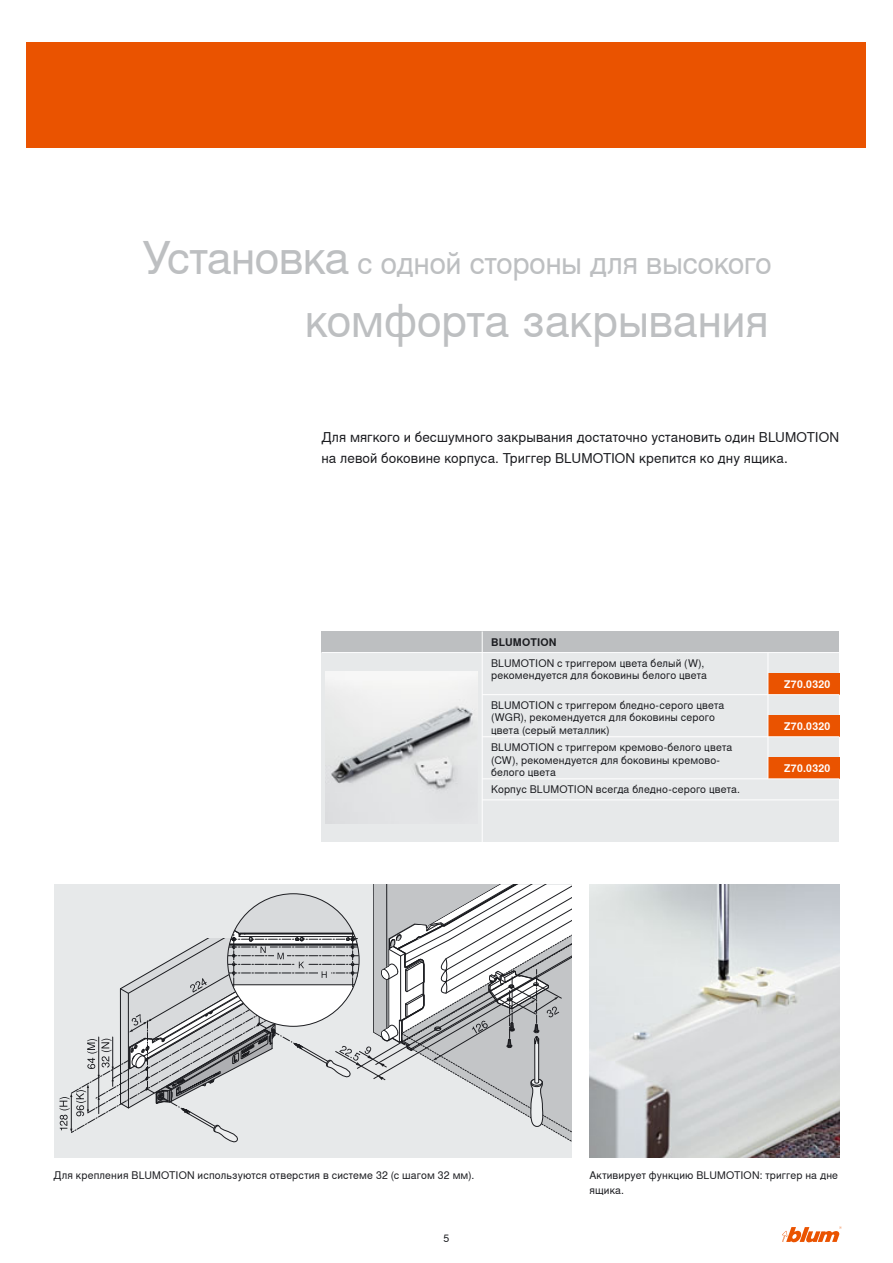
<style>
.page{position:relative;width:893px;height:1263px;background:#fff}
.page>*{position:absolute;margin:0;border:0;box-sizing:border-box;transform-origin:0 0}
.t1{font:45px "Nimbus Sans Global";letter-spacing:-.015em;color:#bdbfc1}
.t2{font:30px "Nimbus Sans Global";letter-spacing:-.02em;color:#bdbfc1}
.t3{font:13.5px/21px "Nimbus Sans Global";letter-spacing:.005em;color:#1b1c20}
.t4{font:10.5px/12.6px "Nimbus Sans Global";letter-spacing:.015em;color:#1b1c20}
.t5{font:700 10.5px "Nimbus Sans Global";letter-spacing:.03em;color:#fff}
.t6{font:700 10.5px "Nimbus Sans Global";letter-spacing:.02em;color:#1b1c20}
.s1{font-size:45px}
</style>
<div class="page">
<div style="left:27px;top:42px;width:839px;height:105px;background:#ea5300"></div>
<div style="left:321px;top:652px;width:518px;height:190px;background:#e7e9ea"></div>
<div style="left:321px;top:631px;width:518px;height:21px;background:#bdbfc1"></div>
<div style="left:768px;top:674px;width:71px;height:21px;background:#ea5300"></div>
<div style="left:768px;top:716px;width:71px;height:21px;background:#ea5300"></div>
<div style="left:768px;top:758px;width:71px;height:21px;background:#ea5300"></div>
<div style="left:54px;top:884px;width:517px;height:274px;background:#e7e9ea"></div>
<svg style="left:782px;top:1226px;width:60px;height:16px"></svg>
<img style="left:326px;top:671px;width:152px;height:152px">
<img style="left:589px;top:884px;width:250px;height:274px">
<svg style="left:60px;top:885px;width:511px;height:258px"></svg>
<hr style="left:768px;top:652px;width:1px;height:127px;background:#fff">
<hr style="left:482px;top:631px;width:1px;height:211px;background:#fff">
<hr style="left:321px;top:652px;width:518px;height:1px;background:#fff">
<hr style="left:482px;top:694px;width:357px;height:1px;background:#fff">
<hr style="left:482px;top:736px;width:357px;height:1px;background:#fff">
<hr style="left:482px;top:778px;width:357px;height:1px;background:#fff">
<hr style="left:482px;top:799px;width:357px;height:1px;background:#fff">
<h2 class="t2" style="left:143px;top:244px;width:630px"><span class="s1">Установка</span> с одной стороны для высокого</h2>
<h1 class="t1" style="left:305px;top:293px;width:465px">комфорта закрывания</h1>
<p class="t3" style="left:321px;top:426px;width:519px">Для мягкого и бесшумного закрывания достаточно установить один BLUMOTION на левой боковине корпуса. Триггер BLUMOTION крепится ко дну ящика.</p>
<p class="t6" style="left:491px;top:635px;width:67px">BLUMOTION</p>
<p class="t4" style="left:491px;top:656px;width:217px">BLUMOTION с триггером цвета белый (W), рекомендуется для боковины белого цвета</p>
<p class="t4" style="left:491px;top:699px;width:235px">BLUMOTION с триггером бледно-серого цвета (WGR), рекомендуется для боковины серого цвета (серый металлик)</p>
<p class="t4" style="left:491px;top:741px;width:243px">BLUMOTION с триггером кремово-белого цвета (CW), рекомендуется для боковины кремово&shy;белого цвета</p>
<p class="t4" style="left:491px;top:783px;width:250px">Корпус BLUMOTION всегда бледно-серого цвета.</p>
<p class="t5" style="left:784px;top:677px;width:48px">Z70.0320</p>
<p class="t5" style="left:784px;top:720px;width:48px">Z70.0320</p>
<p class="t5" style="left:784px;top:762px;width:48px">Z70.0320</p>
<p class="t4" style="left:54px;top:1168px;width:422px">Для крепления BLUMOTION используются отверстия в системе 32 (с шагом 32 мм).</p>
<p class="t4" style="left:589px;top:1167px;width:250px;line-height:15px">Активирует функцию BLUMOTION: триггер на дне ящика.</p>
<p class="t4" style="left:444px;top:1232px;width:7px">5</p>
</div>
